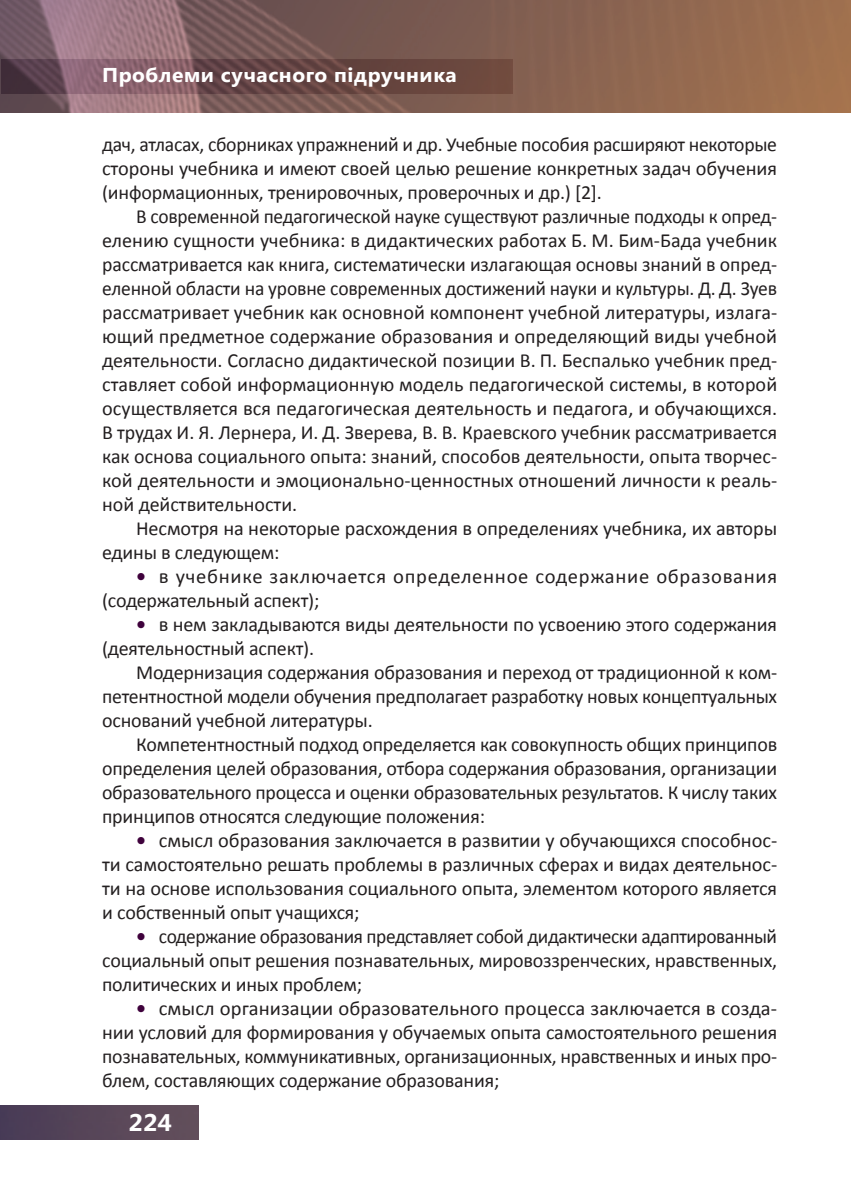
<style>
.page{position:relative;width:851px;height:1191px;background:#fff}
.page>*{position:absolute;margin:0;border:0;box-sizing:border-box;transform-origin:0 0}
.t1{font:700 24px "Segoe UI";color:#fff;scale:1.05 1}
.t2{font:20px/24px "Calibri";letter-spacing:-.01em;color:#231f20;text-align:justify}
.t3{font:20px/24px "Calibri";letter-spacing:.035em;color:#231f20}
.t4{font:700 20px "Segoe UI";letter-spacing:.025em;color:#fff;scale:1.05 1}
.s1{font-weight:700;color:#3f023c}
</style>
<div class="page">
<img style="left:0;top:1106px;width:198px;height:34px">
<img style="left:0;top:0;width:850px;height:113px">
<p class="t4" style="left:102px;top:61px;width:339px">Проблеми сучасного підручника</p>
<p class="t2" style="left:102px;top:132px;width:676px">дач, атласах, сборниках упражнений и др. Учебные пособия расширяют некоторые стороны учебника и имеют своей целью решение конкретных задач обучения (информационных, тренировочных, проверочных и др.) [2].</p>
<p class="t2" style="left:102px;top:204px;width:676px;text-indent:34px">В современной педагогической науке существуют различные подходы к опред&shy;елению сущности учебника: в дидактических работах Б. М. Бим-Бада учебник рассматривается как книга, систематически излагающая основы знаний в опред&shy;еленной области на уровне современных достижений науки и культуры. Д. Д. Зуев рассматривает учебник как основной компонент учебной литературы, излага&shy;ющий предметное содержание образования и определяющий виды учебной деятельности. Согласно дидактической позиции В. П. Беспалько учебник пред&shy;ставляет собой информационную модель педагогической системы, в которой осуществляется вся педагогическая деятельность и педагога, и обучающихся.<br>В трудах И. Я. Лернера, И. Д. Зверева, В. В. Краевского учебник рассматривается как основа социального опыта: знаний, способов деятельности, опыта творчес&shy;кой деятельности и эмоционально-ценностных отношений личности к реаль&shy;ной действительности.</p>
<p class="t2" style="left:102px;top:516px;width:676px;text-indent:34px">Несмотря на некоторые расхождения в определениях учебника, их авторы едины в следующем:</p>
<p class="t3" style="left:102px;top:564px;width:676px;text-indent:34px"><span class="s1">•</span> в учебнике заключается определенное содержание образования (содержательный аспект);</p>
<p class="t2" style="left:102px;top:612px;width:676px;text-indent:34px"><span class="s1">•</span> в нем закладываются виды деятельности по усвоению этого содержания (деятельностный аспект).</p>
<p class="t2" style="left:102px;top:660px;width:676px;text-indent:34px">Модернизация содержания образования и переход от традиционной к ком&shy;петентностной модели обучения предполагает разработку новых концептуальных оснований учебной литературы.</p>
<p class="t2" style="left:102px;top:732px;width:676px;text-indent:34px">Компетентностный подход определяется как совокупность общих принципов определения целей образования, отбора содержания образования, организации образовательного процесса и оценки образовательных результатов. К числу таких принципов относятся следующие положения:</p>
<p class="t2" style="left:102px;top:828px;width:676px;text-indent:34px"><span class="s1">•</span> смысл образования заключается в развитии у обучающихся способнос&shy;ти самостоятельно решать проблемы в различных сферах и видах деятельнос&shy;ти на основе использования социального опыта, элементом которого является и собственный опыт учащихся;</p>
<p class="t2" style="left:102px;top:924px;width:676px;text-indent:34px"><span class="s1">•</span> содержание образования представляет собой дидактически адаптированный социальный опыт решения познавательных, мировоззренческих, нравственных, политических и иных проблем;</p>
<p class="t2" style="left:102px;top:996px;width:676px;text-indent:34px"><span class="s1">•</span> смысл организации образовательного процесса заключается в созда&shy;нии условий для формирования у обучаемых опыта самостоятельного решения познавательных, коммуникативных, организационных, нравственных и иных про&shy;блем, составляющих содержание образования;</p>
<p class="t1" style="left:128px;top:1105px;width:43px">224</p>
</div>
